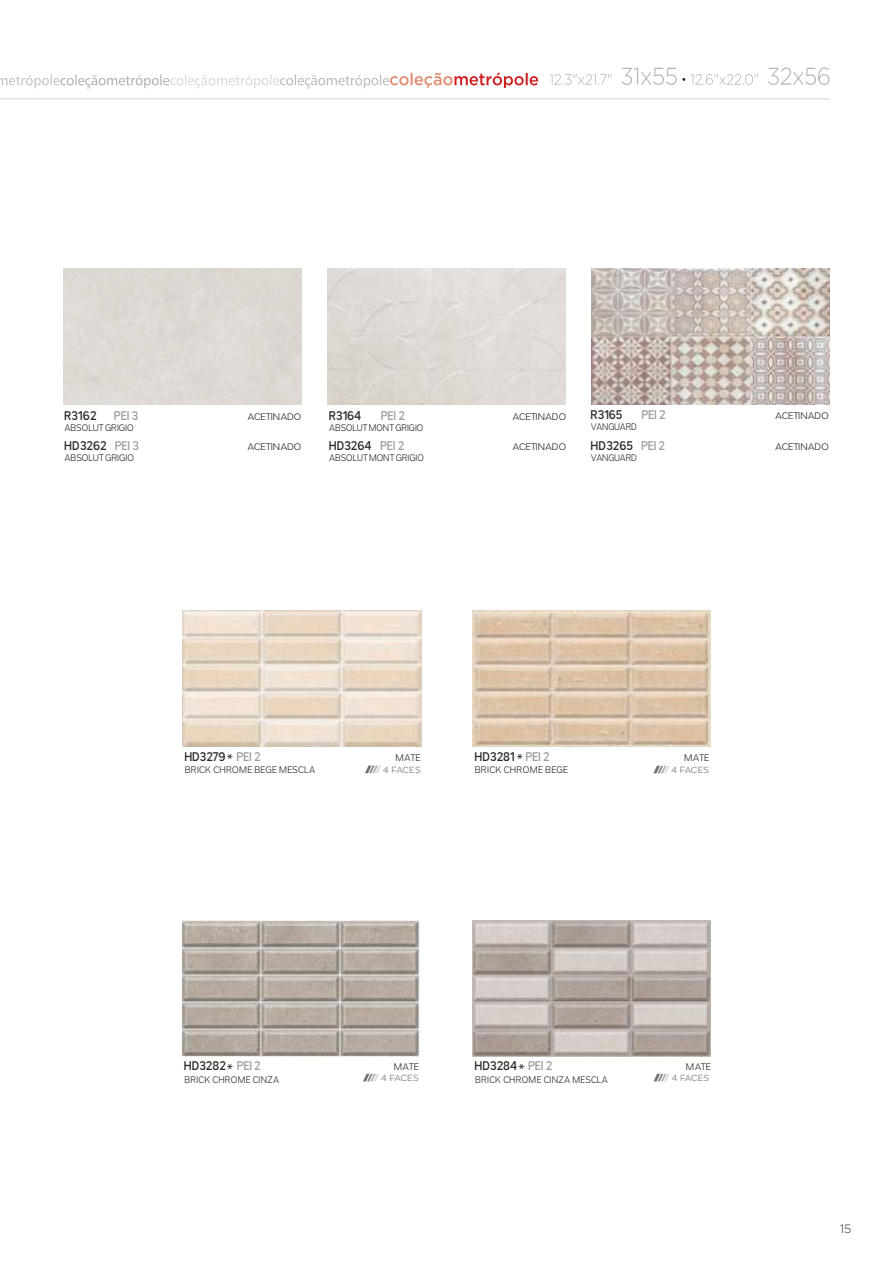
<style>
.page{position:relative;width:893px;height:1276px;background:#fff}
.page>*{position:absolute;margin:0;border:0;box-sizing:border-box;transform-origin:0 0}
.t1{font:600 16.5px "Grey Sans";color:#2b2a29}
.t2{font:300 12px "Gotham";color:#2b2a29}
.t3{font:600 11.85px "Grey Sans";color:#2b2a29;scale:.83 1}
.t4{font:600 11.85px "Grey Sans";color:#9d9e9e;scale:.83 1}
.t5{font:9px "Grey Sans";color:#2b2a29}
.t6{font:9px "Grey Sans";letter-spacing:.035em;color:#2b2a29;scale:.88 1}
.t7{font:9px "Grey Sans";color:#2b2a29;scale:.87 1}
.t8{font:9px "Grey Sans";color:#2b2a29;scale:.89 1}
.t9{font:9px "Grey Sans";letter-spacing:.035em;color:#2b2a29;scale:.9 1}
.t10{font:9px "Grey Sans";letter-spacing:-.02em;color:#2b2a29;scale:.85 1}
.t11{font:9px "Grey Sans";color:#2b2a29;scale:.95 1}
.t12{font:9px "Grey Sans";letter-spacing:.035em;color:#2b2a29;scale:.91 1}
.t13{font:8.85px "Zona Pro";letter-spacing:-.025em;color:#898989}
.s1{color:#9d9e9e}
</style>
<div class="page">
<img style="left:591px;top:268px;width:238px;height:136px">
<hr style="left:0;top:98px;width:829px;height:1px;background:#d9dada">
<svg style="left:0;top:72px;width:538px;height:16px"></svg>
<svg style="left:550px;top:67px;width:279px;height:18px"></svg>
<svg style="left:363px;top:1073px;width:16px;height:8px"></svg>
<svg style="left:654px;top:1073px;width:16px;height:8px"></svg>
<svg style="left:653px;top:766px;width:17px;height:7px"></svg>
<svg style="left:365px;top:765px;width:16px;height:8px"></svg>
<img style="left:183px;top:610px;width:238px;height:136px">
<img style="left:182px;top:920px;width:238px;height:136px">
<img style="left:472px;top:920px;width:238px;height:136px">
<img style="left:472px;top:610px;width:238px;height:136px">
<p class="t3" style="left:64px;top:411px;width:40px">R3162</p>
<p class="t4" style="left:114px;top:411px;width:31px">PEI 3</p>
<p class="t8" style="left:65px;top:425px;width:79px">ABSOLUT GRIGIO</p>
<p class="t5" style="left:248px;top:413px;width:55px">ACETINADO</p>
<p class="t3" style="left:329px;top:411px;width:41px">R3164</p>
<p class="t4" style="left:381px;top:411px;width:30px">PEI 2</p>
<p class="t7" style="left:329px;top:425px;width:110px">ABSOLUT MONT GRIGIO</p>
<p class="t5" style="left:512px;top:413px;width:55px">ACETINADO</p>
<p class="t3" style="left:590px;top:410px;width:40px">R3165</p>
<p class="t4" style="left:641px;top:410px;width:30px">PEI 2</p>
<p class="t10" style="left:591px;top:423px;width:56px">VANGUARD</p>
<p class="t5" style="left:775px;top:412px;width:55px">ACETINADO</p>
<p class="t3" style="left:64px;top:441px;width:92px">HD 3262 <span class="s1">PEI 3</span></p>
<p class="t5" style="left:248px;top:444px;width:55px">ACETINADO</p>
<p class="t8" style="left:65px;top:455px;width:80px">ABSOLUT GRIGIO</p>
<p class="t3" style="left:329px;top:441px;width:92px">HD 3264 <span class="s1">PEI 2</span></p>
<p class="t5" style="left:512px;top:444px;width:55px">ACETINADO</p>
<p class="t7" style="left:329px;top:455px;width:110px">ABSOLUT MONT GRIGIO</p>
<p class="t3" style="left:590px;top:441px;width:91px">HD3265 <span class="s1">PEI 2</span></p>
<p class="t5" style="left:775px;top:444px;width:55px">ACETINADO</p>
<p class="t10" style="left:591px;top:455px;width:56px">VANGUARD</p>
<p class="t3" style="left:184px;top:752px;width:93px">HD3279 <span class="s1">PEI 2</span></p>
<p class="t11" style="left:395px;top:754px;width:28px">MATE</p>
<p class="t9" style="left:185px;top:766px;width:147px">BRICK CHROME BEGE MESCLA</p>
<p class="t13" style="left:383px;top:766px;width:39px">4 FACES</p>
<h1 class="t1" style="left:226px;top:753px;width:9px">*</h1>
<p class="t3" style="left:475px;top:752px;width:92px">HD3281 <span class="s1">PEI 2</span></p>
<p class="t11" style="left:684px;top:754px;width:28px">MATE</p>
<p class="t12" style="left:475px;top:766px;width:104px">BRICK CHROME BEGE</p>
<p class="t13" style="left:671px;top:766px;width:39px">4 FACES</p>
<h1 class="t1" style="left:516px;top:754px;width:9px">*</h1>
<p class="t3" style="left:475px;top:1061px;width:95px">HD3284 <span class="s1">PEI 2</span></p>
<p class="t11" style="left:686px;top:1063px;width:28px">MATE</p>
<p class="t6" style="left:475px;top:1076px;width:153px">BRICK CHROME CINZA MESCLA</p>
<p class="t13" style="left:671px;top:1074px;width:39px">4 FACES</p>
<p class="t3" style="left:184px;top:1061px;width:94px">HD3282 <span class="s1">PEI 2</span></p>
<p class="t11" style="left:394px;top:1063px;width:28px">MATE</p>
<p class="t6" style="left:184px;top:1076px;width:109px">BRICK CHROME CINZA</p>
<p class="t13" style="left:381px;top:1074px;width:39px">4 FACES</p>
<h1 class="t1" style="left:226px;top:1063px;width:9px">*</h1>
<h1 class="t1" style="left:518px;top:1063px;width:9px">*</h1>
<p class="t2" style="left:840px;top:1223px;width:13px">15</p>
</div>
